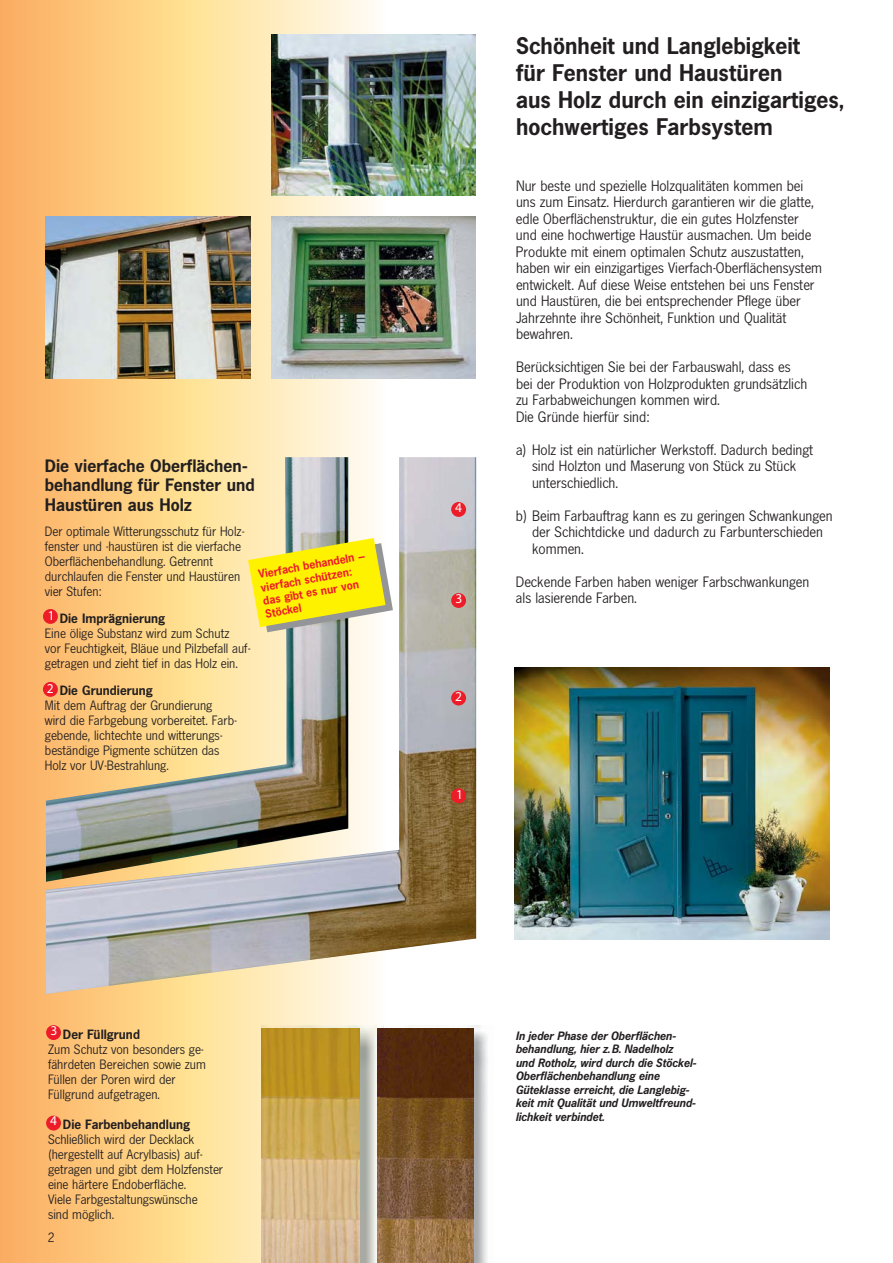
<style>
.page{position:relative;width:893px;height:1263px;background:#fff}
.page>*{position:absolute;margin:0;border:0;box-sizing:border-box;transform-origin:0 0}
.t1{font:700 24px/27px "News Gothic BQ";color:#231f20}
.t2{font:700 18px/19.5px "News Gothic BQ";color:#231f20}
.t3{font:15px/16.5px "News Gothic BQ";color:#231f20}
.t4{font:13.5px/15px "News Gothic BQ";color:#231f20}
.t5{font:700 13.5px "News Gothic BQ";color:#231f20}
.t6{font:700 13.5px "Meta Plus";color:#fff}
.t7{font:italic 700 12px/13.5px "News Gothic BQ";color:#231f20}
.t8{font:700 12px/13.5px "News Gothic BQ";color:#ed1c29}
</style>
<div class="page">
<div style="left:0;top:0;width:187px;height:1263px;background:linear-gradient(to right,#fbac62,#ffe091)"></div>
<div style="left:185px;top:0;width:200px;height:1263px;background:linear-gradient(to right,#ffe193,#fdfbf7)"></div>
<img style="left:46px;top:457px;width:430px;height:537px">
<img style="left:261px;top:1025px;width:227px;height:238px">
<img style="left:380px;top:1028px;width:93px;height:235px">
<img style="left:377px;top:1025px;width:3px;height:238px">
<img style="left:378px;top:1028px;width:2px;height:235px">
<img style="left:262px;top:1028px;width:98px;height:235px">
<div style="left:43px;top:609px;width:15px;height:15px;background:#ed1c29;border-radius:7px"></div>
<div style="left:43px;top:682px;width:15px;height:15px;background:#ed1c29;border-radius:7px"></div>
<div style="left:46px;top:1025px;width:15px;height:15px;background:#ed1c29;border-radius:7px"></div>
<div style="left:46px;top:1116px;width:15px;height:15px;background:#ed1c29;border-radius:7px"></div>
<div style="left:451px;top:593px;width:15px;height:15px;background:#ed1c29;border-radius:7px"></div>
<div style="left:451px;top:691px;width:15px;height:15px;background:#ed1c29;border-radius:7px"></div>
<div style="left:451px;top:788px;width:15px;height:15px;background:#ed1c29;border-radius:7px"></div>
<div style="left:451px;top:502px;width:15px;height:15px;background:#ed1c29;border-radius:7px"></div>
<svg style="left:248px;top:538px;width:145px;height:94px;background:#ede344"></svg>
<img style="left:271px;top:34px;width:204px;height:162px">
<img style="left:46px;top:217px;width:204px;height:161px">
<img style="left:271px;top:217px;width:204px;height:161px">
<img style="left:514px;top:667px;width:315px;height:272px">
<p class="t2" style="left:45px;top:457px;width:211px">Die vierfache Oberflächen&shy;behandlung für Fenster und<br>Haustüren aus Holz</p>
<p class="t4" style="left:45px;top:525px;width:201px">Der optimale Witterungsschutz für Holz&shy;fenster und -haustüren ist die vierfache Oberflächenbehandlung. Getrennt durchlaufen die Fenster und Haustüren vier Stufen:</p>
<p class="t5" style="left:60px;top:614px;width:107px">Die Imprägnierung</p>
<p class="t4" style="left:45px;top:627px;width:207px">Eine ölige Substanz wird zum Schutz<br>vor Feuchtigkeit, Bläue und Pilzbefall auf&shy;getragen und zieht tief in das Holz ein.</p>
<p class="t5" style="left:60px;top:686px;width:95px">Die Grundierung</p>
<p class="t4" style="left:45px;top:699px;width:194px">Mit dem Auftrag der Grundierung<br>wird die Farbgebung vorbereitet. Farb&shy;gebende, lichtechte und witterungs&shy;beständige Pigmente schützen das Holz vor UV-Bestrahlung.</p>
<p class="t8" style="left:258px;top:569px;width:109px;rotate:-10deg">Vierfach behandeln – vierfach schützen: das gibt es nur von<br>Stöckel</p>
<p class="t6" style="left:48px;top:607px;width:8px">1</p>
<p class="t6" style="left:47px;top:680px;width:8px">2</p>
<p class="t6" style="left:455px;top:499px;width:8px">4</p>
<p class="t6" style="left:455px;top:590px;width:8px">3</p>
<p class="t6" style="left:455px;top:689px;width:8px">2</p>
<p class="t6" style="left:456px;top:786px;width:8px">1</p>
<h1 class="t1" style="left:516px;top:34px;width:330px">Schönheit und Langlebigkeit<br>für Fenster und Haustüren<br>aus Holz durch ein einzigartiges, hochwertiges Farbsystem</h1>
<p class="t3" style="left:516px;top:179px;width:308px">Nur beste und spezielle Holzqualitäten kommen bei uns zum Einsatz. Hierdurch garantieren wir die glatte, edle Oberflächenstruktur, die ein gutes Holzfenster und eine hochwertige Haustür ausmachen. Um beide Produkte mit einem optimalen Schutz auszustatten, haben wir ein einzigartiges Vierfach-Oberflächensystem entwickelt. Auf diese Weise entstehen bei uns Fenster und Haustüren, die bei entsprechender Pflege über Jahrzehnte ihre Schönheit, Funktion und Qualität bewahren.</p>
<p class="t3" style="left:516px;top:360px;width:293px">Berücksichtigen Sie bei der Farbauswahl, dass es bei der Produktion von Holzprodukten grundsätzlich zu Farbabweichungen kommen wird.<br>Die Gründe hierfür sind:</p>
<p class="t3" style="left:532px;top:443px;width:283px;text-indent:-16px">a) Holz ist ein natürlicher Werkstoff. Dadurch bedingt sind Holzton und Maserung von Stück zu Stück unterschiedlich.</p>
<p class="t3" style="left:532px;top:509px;width:302px;text-indent:-16px">b) Beim Farbauftrag kann es zu geringen Schwankungen der Schichtdicke und dadurch zu Farbunterschieden kommen.</p>
<p class="t3" style="left:516px;top:575px;width:295px">Deckende Farben haben weniger Farbschwankungen als lasierende Farben.</p>
<p class="t6" style="left:50px;top:1022px;width:8px">3</p>
<p class="t5" style="left:63px;top:1029px;width:79px">Der Füllgrund</p>
<p class="t4" style="left:48px;top:1043px;width:159px">Zum Schutz von besonders ge&shy;fährdeten Bereichen sowie zum<br>Füllen der Poren wird der<br>Füllgrund aufgetragen.</p>
<p class="t5" style="left:63px;top:1119px;width:129px">Die Farbenbehandlung</p>
<p class="t4" style="left:48px;top:1133px;width:177px">Schließlich wird der Decklack (hergestellt auf Acrylbasis) auf&shy;getragen und gibt dem Holzfenster eine härtere Endoberfläche.<br>Viele Farbgestaltungswünsche<br>sind möglich.</p>
<p class="t6" style="left:50px;top:1113px;width:8px">4</p>
<p class="t4" style="left:48px;top:1231px;width:9px">2</p>
<p class="t7" style="left:516px;top:1030px;width:182px">In jeder Phase der Oberflächen&shy;behandlung, hier z. B. Nadelholz<br>und Rotholz, wird durch die Stöckel-<br>Oberflächenbehandlung eine<br>Güteklasse erreicht, die Langlebig&shy;keit mit Qualität und Umweltfreund&shy;lichkeit verbindet.</p>
</div>
